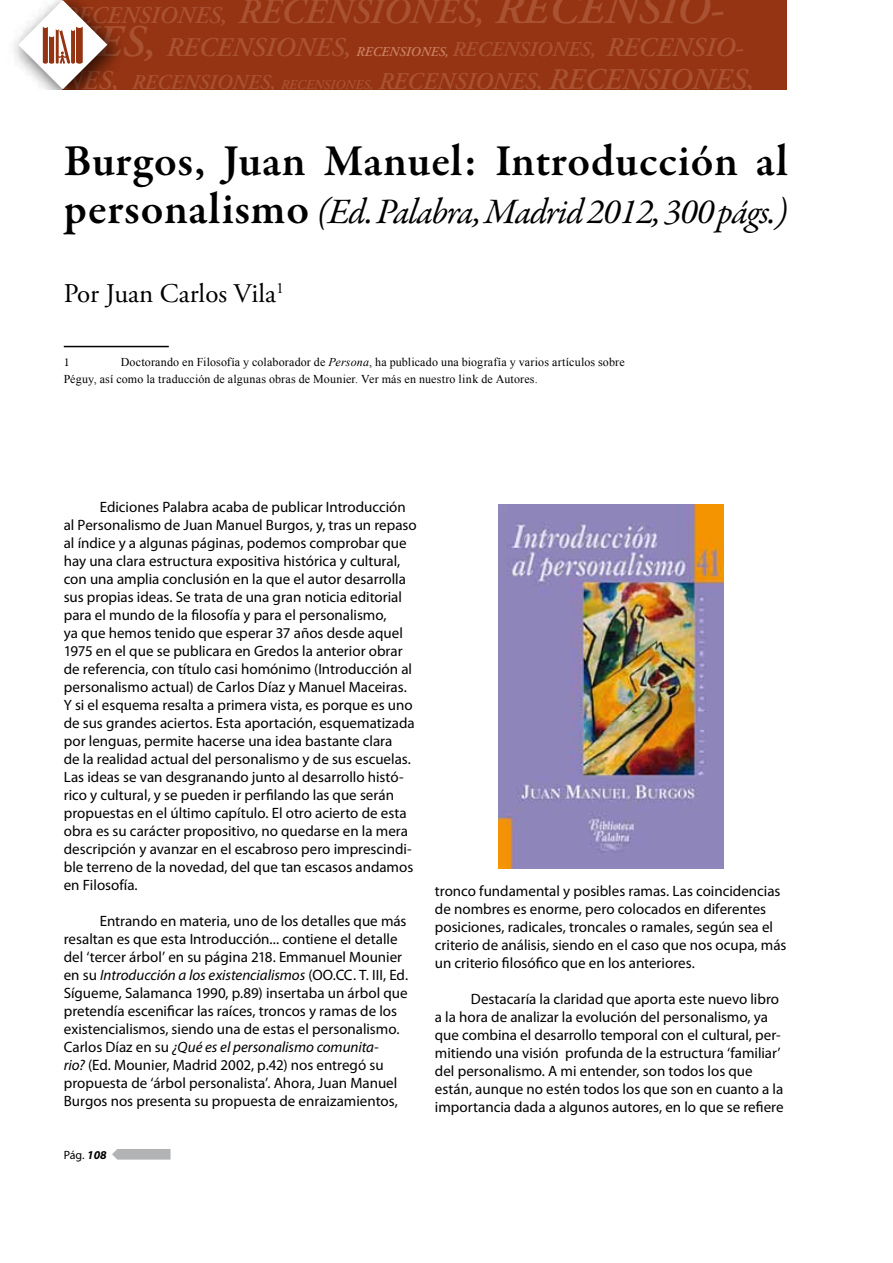
<style>
.page{position:relative;width:893px;height:1263px;background:#fff}
.page>*{position:absolute;margin:0;border:0;box-sizing:border-box;transform-origin:0 0}
.t1{font:600 45px "Garamond Premr Pro";letter-spacing:.015em;color:#000}
.t2{font:italic 36px "Garamond Premr Pro";letter-spacing:-.03em;color:#000}
.t3{font:italic 600 27px "Adobe Garamond Pro";color:rgb(202 129 101/.4)}
.t4{font:27px "Adobe Garamond Pro";color:#000}
.t5{font:italic 600 24px "Adobe Garamond Pro";color:rgb(202 129 101/.4)}
.t6{font:italic 600 21px "Adobe Garamond Pro";color:rgb(202 129 101/.4)}
.t7{font:15px/18px "Myriad Pro";color:#000}
.t8{font:12px/16.5px "Times New Roman";letter-spacing:.015em;color:#000}
.t9{font:12px "Myriad Pro";color:#000}
.t10{font:12px "Garamond Premr Pro";color:#000}
.s1{font-size:36px}
.s2{font-size:45px}
.s3{font-size:13.5px;color:#ca8165}
.s4{font-size:21px}
.s5{font-size:27px}
.s6{font-size:13.5px}
.s7{font-size:24px}
.s8{font-size:30px}
.s9{font-weight:600;font-style:normal;font-size:45px}
.s10{font-style:italic}
.s11{font-weight:700;font-style:italic}
</style>
<div class="page">
<div style="left:62px;top:0;width:725px;height:89px;background:#953412"></div>
<img style="left:14px;top:30px;width:105px;height:40px">
<svg style="left:18px;top:0;width:89px;height:89px"></svg>
<svg style="left:112px;top:1149px;width:59px;height:10px"></svg>
<hr style="left:64px;top:346px;width:105px;height:1px;background:#000">
<img style="left:499px;top:505px;width:225px;height:363px">
<h3 class="t5" style="left:63px;top:2px;width:663px">RECENSIONES, <span class="s1">RECENSIONES,</span> <span class="s2">RECENSIO-</span></h3>
<h3 class="t3" style="left:63px;top:32px;width:682px"><span class="s2">NES,</span> RECENSIONES, <span class="s3">RECENSIONES,</span> <span class="s4">RECENSIONES,</span> RECENSIO-</h3>
<h3 class="t6" style="left:63px;top:71px;width:693px"><span class="s5">NES,</span> RECENSIONES, <span class="s6">RECENSIONES,</span> <span class="s7">RECENSIONES,</span> <span class="s8">RECENSIONES,</span></h3>
<h1 class="t1" style="left:64px;top:133px;width:726px">Burgos, Juan Manuel: Introducción al</h1>
<h2 class="t2" style="left:64px;top:189px;width:726px"><span class="s9">personalismo</span> (Ed. Palabra, Madrid 2012, 300 págs.)</h2>
<h3 class="t4" style="left:64px;top:277px;width:222px">Por Juan Carlos Vila<sup>1</sup></h3>
<p class="t8" style="left:64px;top:354px;width:562px;text-indent:57px">Doctorando en Filosofía y colaborador de <span class="s10">Persona</span>, ha publicado una biografía y varios artículos sobre<br>Péguy, así como la traducción de algunas obras de Mounier. Ver más en nuestro link de Autores.</p>
<p class="t10" style="left:64px;top:355px;width:7px">1</p>
<p class="t7" style="left:64px;top:498px;width:355px;text-indent:36px">Ediciones Palabra acaba de publicar Introducción al Personalismo de Juan Manuel Burgos, y, tras un repaso al índice y a algunas páginas, podemos comprobar que hay una clara estructura expositiva histórica y cultural, con una amplia conclusión en la que el autor desarrolla sus propias ideas. Se trata de una gran noticia editorial para el mundo de la filosofía y para el personalismo,<br>ya que hemos tenido que esperar 37 años desde aquel 1975 en el que se publicara en Gredos la anterior obrar de referencia, con título casi homónimo (Introducción al personalismo actual) de Carlos Díaz y Manuel Maceiras.<br>Y si el esquema resalta a primera vista, es porque es uno de sus grandes aciertos. Esta aportación, esquematizada por lenguas, permite hacerse una idea bastante clara<br>de la realidad actual del personalismo y de sus escuelas.<br>Las ideas se van desgranando junto al desarrollo histó&shy;rico y cultural, y se pueden ir perfilando las que serán propuestas en el último capítulo. El otro acierto de esta obra es su carácter propositivo, no quedarse en la mera descripción y avanzar en el escabroso pero imprescindi&shy;ble terreno de la novedad, del que tan escasos andamos en Filosofía.</p>
<p class="t7" style="left:64px;top:912px;width:346px;text-indent:36px">Entrando en materia, uno de los detalles que más resaltan es que esta Introducción... contiene el detalle del ‘tercer árbol’ en su página 218. Emmanuel Mounier en su <span class="s10">Introducción a los existencialismos</span> (OO.CC. T. III, Ed.<br>Sígueme, Salamanca 1990, p.89) insertaba un árbol que pretendía escenificar las raíces, troncos y ramas de los existencialismos, siendo una de estas el personalismo.<br>Carlos Díaz en su <span class="s10">¿Qué es el personalismo comunita-<br>rio?</span> (Ed. Mounier, Madrid 2002, p.42) nos entregó su propuesta de ‘árbol personalista’. Ahora, Juan Manuel Burgos nos presenta su propuesta de enraizamientos,</p>
<p class="t9" style="left:64px;top:1147px;width:44px">Pág. <span class="s11">108</span></p>
<p class="t7" style="left:435px;top:881px;width:353px">tronco fundamental y posibles ramas. Las coincidencias de nombres es enorme, pero colocados en diferentes posiciones, radicales, troncales o ramales, según sea el criterio de análisis, siendo en el caso que nos ocupa, más un criterio filosófico que en los anteriores.</p>
<p class="t7" style="left:435px;top:989px;width:350px;text-indent:36px">Destacaría la claridad que aporta este nuevo libro a la hora de analizar la evolución del personalismo, ya que combina el desarrollo temporal con el cultural, per&shy;mitiendo una visión profunda de la estructura ‘familiar’ del personalismo. A mi entender, son todos los que están, aunque no estén todos los que son en cuanto a la importancia dada a algunos autores, en lo que se refiere</p>
</div>
